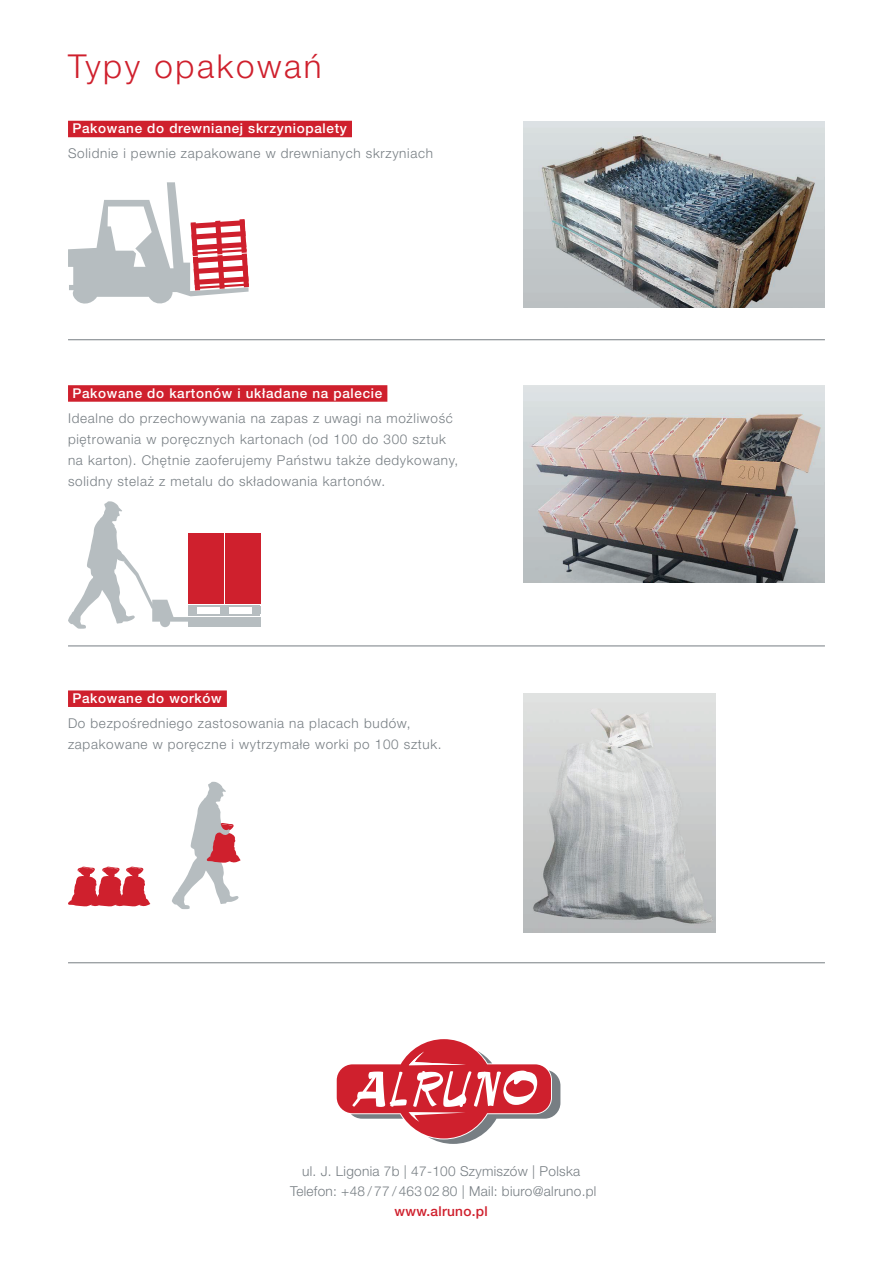
<style>
.page{position:relative;width:893px;height:1263px;background:#fff}
.page>*{position:absolute;margin:0;border:0;box-sizing:border-box;transform-origin:0 0}
.t1{font:300 33px "Helvetica Neue LT Pro";letter-spacing:.08em;color:#cf202d}
.t2{font:300 13.65px/19.8px "Helvetica Neue LT Pro";letter-spacing:.02em;color:#777e83;text-align:center}
.t3{font:500 13.65px "Helvetica Neue LT Pro";letter-spacing:.02em;color:#cf202d}
.t4{font:300 13.5px/21px "Helvetica Neue LT Pro";letter-spacing:.05em;color:#777e83}
.t5{font:500 13.5px "Helvetica Neue LT Pro";letter-spacing:.05em;color:#fff}
</style>
<div class="page">
<img style="left:523px;top:386px;width:302px;height:196px">
<img style="left:523px;top:121px;width:302px;height:187px">
<svg style="left:68px;top:182px;width:181px;height:122px"></svg>
<img style="left:523px;top:693px;width:192px;height:240px">
<div style="left:188px;top:617px;width:73px;height:9px;background:#b6bdc0"></div>
<div style="left:220px;top:608px;width:8px;height:6px;background:#b6bdc0"></div>
<div style="left:252px;top:608px;width:8px;height:6px;background:#b6bdc0"></div>
<hr style="left:189px;top:605px;width:71px;height:1px;background:#b6bdc0">
<svg style="left:68px;top:501px;width:129px;height:128px"></svg>
<svg style="left:220px;top:606px;width:8px;height:2px"></svg>
<svg style="left:252px;top:606px;width:8px;height:2px"></svg>
<hr style="left:189px;top:614px;width:71px;height:2px;background:#b6bdc0">
<div style="left:189px;top:587px;width:35px;height:17px;background:#cf202d"></div>
<div style="left:189px;top:569px;width:35px;height:17px;background:#cf202d"></div>
<div style="left:189px;top:551px;width:35px;height:17px;background:#cf202d"></div>
<div style="left:189px;top:533px;width:35px;height:17px;background:#cf202d"></div>
<div style="left:225px;top:587px;width:35px;height:17px;background:#cf202d"></div>
<div style="left:225px;top:569px;width:35px;height:17px;background:#cf202d"></div>
<div style="left:225px;top:551px;width:35px;height:17px;background:#cf202d"></div>
<div style="left:225px;top:533px;width:35px;height:17px;background:#cf202d"></div>
<svg style="left:172px;top:782px;width:69px;height:127px"></svg>
<hr style="left:68px;top:339px;width:757px;height:1px;background:#777e83">
<hr style="left:68px;top:645px;width:757px;height:1px;background:#777e83">
<hr style="left:68px;top:962px;width:757px;height:1px;background:#777e83">
<svg style="left:68px;top:866px;width:82px;height:41px"></svg>
<svg style="left:337px;top:1039px;width:223px;height:105px"></svg>
<div style="left:68px;top:121px;width:284px;height:16px;background:#cf202d"></div>
<div style="left:68px;top:385px;width:319px;height:17px;background:#cf202d"></div>
<div style="left:68px;top:690px;width:159px;height:17px;background:#cf202d"></div>
<h1 class="t1" style="left:68px;top:46px;width:255px">Typy opakowań</h1>
<p class="t5" style="left:72px;top:121px;width:276px">Pakowane do drewnianej skrzyniopalety</p>
<p class="t4" style="left:68px;top:143px;width:366px">Solidnie i pewnie zapakowane w drewnianych skrzyniach</p>
<p class="t5" style="left:72px;top:385px;width:311px">Pakowane do kartonów i układane na palecie</p>
<p class="t4" style="left:68px;top:407px;width:392px">Idealne do przechowywania na zapas z uwagi na możliwość piętrowania w poręcznych kartonach (od 100 do 300 sztuk na karton). Chętnie zaoferujemy Państwu także dedykowany, solidny stelaż z metalu do składowania kartonów.</p>
<p class="t5" style="left:72px;top:690px;width:151px">Pakowane do worków</p>
<p class="t4" style="left:68px;top:713px;width:375px">Do bezpośredniego zastosowania na placach budów, zapakowane w poręczne i wytrzymałe worki po 100 sztuk.</p>
<p class="t2" style="left:290px;top:1161px;width:308px">ul. J. Ligonia 7b | 47-100 Szymiszów | Polska<br>Telefon: +48 / 77 / 463 02 80 | Mail: biuro@alruno.pl</p>
<p class="t3" style="left:395px;top:1203px;width:95px">www.alruno.pl</p>
</div>
